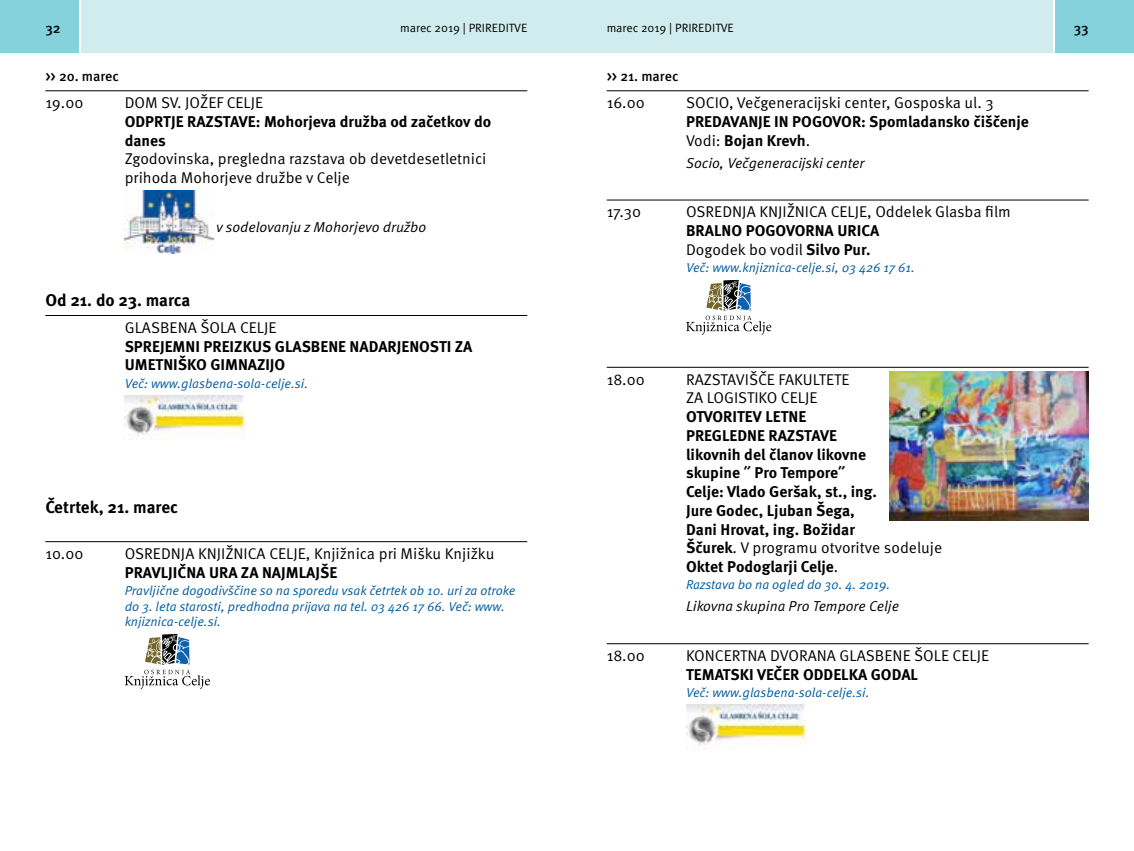
<style>
.page{position:relative;width:1134px;height:851px;background:#fff}
.page>*{position:absolute;margin:0;border:0;box-sizing:border-box;transform-origin:0 0}
.t1{font:700 17px "Meta Pro";color:#000}
.t2{font:700 15.6px/18.8px "Meta Pro";color:#000}
.t3{font:15.6px/18.8px "Meta Pro";color:#000}
.t4{font:italic 14.4px "Meta Pro";color:#000}
.t5{font:500 14px "Meta Pro";letter-spacing:-.005em;color:#000}
.t6{font:italic 13px/15.6px "Meta Pro";color:#005b9f}
.t7{font:12px "Meta Pro";color:#000}
.s1{font-weight:400}
</style>
<div class="page">
<div style="left:567px;top:0;width:567px;height:53px;background:#d0ecef"></div>
<div style="left:1054px;top:0;width:80px;height:53px;background:#85d2dc"></div>
<div style="left:0;top:0;width:567px;height:53px;background:#d0ecef"></div>
<div style="left:0;top:0;width:79px;height:53px;background:#85d2dc"></div>
<hr style="left:45px;top:90px;width:482px;height:1px;background:#000">
<hr style="left:45px;top:315px;width:482px;height:1px;background:#000">
<hr style="left:45px;top:541px;width:482px;height:1px;background:#000">
<img style="left:125px;top:190px;width:88px;height:63px">
<img style="left:125px;top:395px;width:120px;height:45px">
<svg style="left:125px;top:634px;width:85px;height:54px"></svg>
<hr style="left:607px;top:90px;width:482px;height:1px;background:#000">
<hr style="left:607px;top:199px;width:482px;height:1px;background:#000">
<hr style="left:607px;top:367px;width:482px;height:1px;background:#000">
<hr style="left:607px;top:643px;width:482px;height:1px;background:#000">
<svg style="left:686px;top:279px;width:85px;height:56px"></svg>
<img style="left:889px;top:371px;width:200px;height:150px">
<img style="left:686px;top:704px;width:121px;height:45px">
<hr style="left:79px;top:0;width:2px;height:53px;background:#fff">
<hr style="left:1053px;top:0;width:2px;height:53px;background:#fff">
<p class="t5" style="left:45px;top:20px;width:17px">32</p>
<p class="t7" style="left:400px;top:20px;width:129px">marec 2019 | PRIREDITVE</p>
<p class="t7" style="left:607px;top:20px;width:129px">marec 2019 | PRIREDITVE</p>
<p class="t5" style="left:1074px;top:20px;width:16px">33</p>
<p class="t5" style="left:45px;top:68px;width:75px">&gt;&gt; 20. marec</p>
<p class="t5" style="left:607px;top:68px;width:73px">&gt;&gt; 21. marec</p>
<p class="t3" style="left:45px;top:94px;width:40px">19.00</p>
<p class="t3" style="left:125px;top:94px;width:140px">DOM SV. JOŽEF CELJE</p>
<p class="t2" style="left:125px;top:113px;width:368px">ODPRTJE RAZSTAVE: Mohorjeva družba od začetkov do danes</p>
<p class="t3" style="left:125px;top:150px;width:363px">Zgodovinska, pregledna razstava ob devetdesetletnici prihoda Mohorjeve družbe v Celje</p>
<p class="t4" style="left:216px;top:218px;width:212px">v sodelovanju z Mohorjevo družbo</p>
<p class="t1" style="left:45px;top:289px;width:146px">Od 21. do 23. marca</p>
<p class="t3" style="left:125px;top:318px;width:153px">GLASBENA ŠOLA CELJE</p>
<p class="t2" style="left:125px;top:337px;width:349px">SPREJEMNI PREIZKUS GLASBENE NADARJENOSTI ZA<br>UMETNIŠKO GIMNAZIJO</p>
<p class="t6" style="left:125px;top:376px;width:185px">Več: www.glasbena-sola-celje.si.</p>
<p class="t1" style="left:45px;top:496px;width:134px">Četrtek, 21. marec</p>
<p class="t3" style="left:45px;top:544px;width:40px">10.00</p>
<p class="t3" style="left:125px;top:544px;width:371px">OSREDNJA KNJIŽNICA CELJE, Knjižnica pri Mišku Knjižku</p>
<p class="t2" style="left:125px;top:563px;width:214px">PRAVLJIČNA URA ZA NAJMLAJŠE</p>
<p class="t6" style="left:125px;top:583px;width:392px">Pravljične dogodivščine so na sporedu vsak četrtek ob 10. uri za otroke do 3. leta starosti, predhodna prijava na tel. 03 426 17 66. Več: www. knjiznica-celje.si.</p>
<p class="t3" style="left:607px;top:94px;width:40px">16.00</p>
<p class="t3" style="left:686px;top:94px;width:309px">SOCIO, Večgeneracijski center, Gosposka ul. 3</p>
<p class="t2" style="left:686px;top:113px;width:344px">PREDAVANJE IN POGOVOR: Spomladansko čiščenje<br><span class="s1">Vodi:</span> Bojan Krevh<span class="s1">.</span></p>
<p class="t4" style="left:686px;top:153px;width:180px">Socio, Večgeneracijski center</p>
<p class="t3" style="left:607px;top:203px;width:36px">17.30</p>
<p class="t3" style="left:686px;top:203px;width:326px">OSREDNJA KNJIŽNICA CELJE, Oddelek Glasba film</p>
<p class="t2" style="left:686px;top:222px;width:195px">BRALNO POGOVORNA URICA<br><span class="s1">Dogodek bo vodil</span> Silvo Pur.</p>
<p class="t6" style="left:686px;top:260px;width:230px">Več: www.knjiznica-celje.si, 03 426 17 61.</p>
<p class="t3" style="left:607px;top:370px;width:40px">18.00</p>
<p class="t3" style="left:686px;top:370px;width:165px">RAZSTAVIŠČE FAKULTETE<br>ZA LOGISTIKO CELJE</p>
<p class="t2" style="left:686px;top:408px;width:258px">OTVORITEV LETNE<br>PREGLEDNE RAZSTAVE<br>likovnih del članov likovne<br>skupine ˝ Pro Tempore˝<br>Celje: Vlado Geršak, st., ing.<br>Jure Godec, Ljuban Šega,<br>Dani Hrovat, ing. Božidar<br>Ščurek<span class="s1">. V programu otvoritve sodeluje<br></span>Oktet Podoglarji Celje<span class="s1">.</span></p>
<p class="t6" style="left:686px;top:577px;width:206px">Razstava bo na ogled do 30. 4. 2019.</p>
<p class="t4" style="left:686px;top:597px;width:214px">Likovna skupina Pro Tempore Celje</p>
<p class="t3" style="left:607px;top:646px;width:40px">18.00</p>
<p class="t3" style="left:686px;top:646px;width:305px">KONCERTNA DVORANA GLASBENE ŠOLE CELJE</p>
<p class="t2" style="left:686px;top:665px;width:233px">TEMATSKI VEČER ODDELKA GODAL</p>
<p class="t6" style="left:686px;top:685px;width:185px">Več: www.glasbena-sola-celje.si.</p>
</div>
